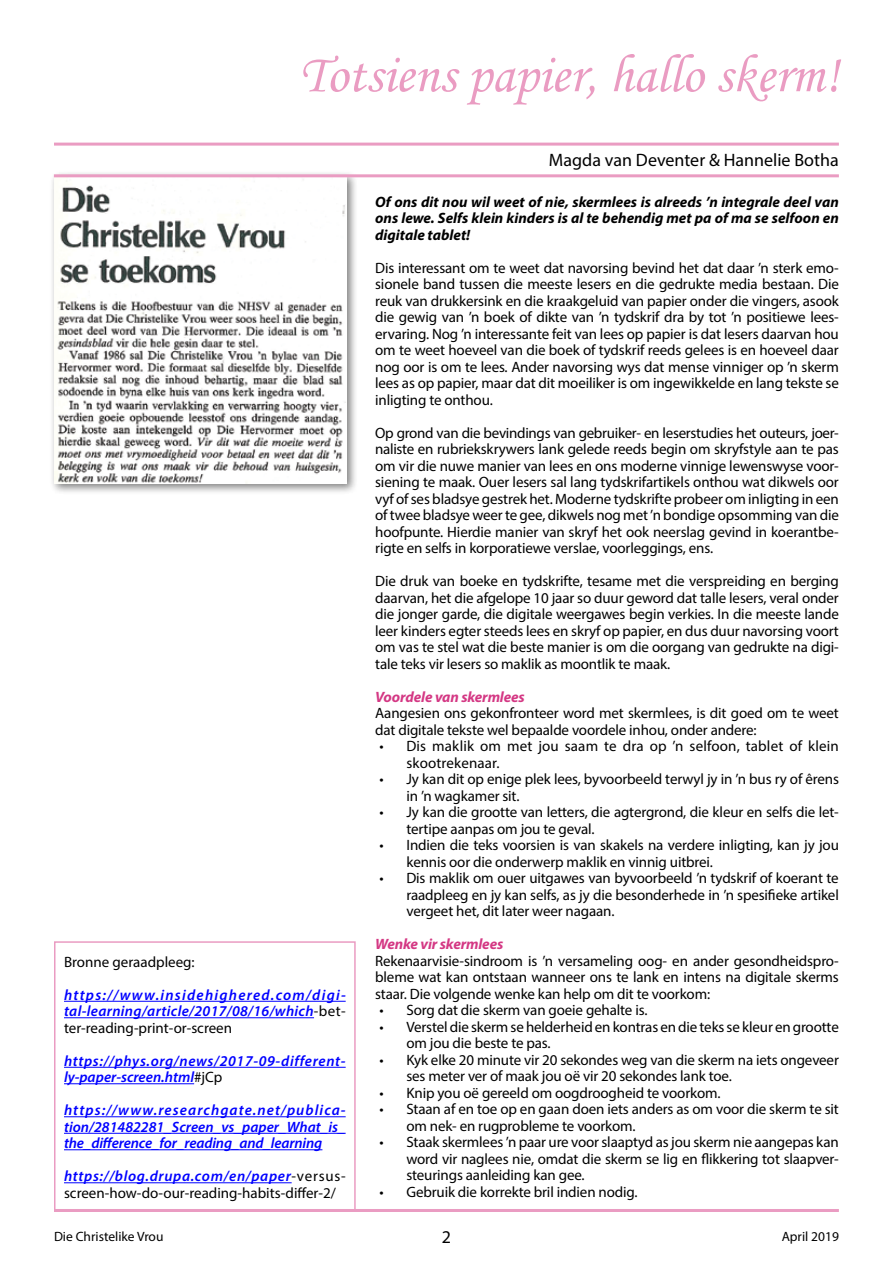
<style>
.page{position:relative;width:893px;height:1263px;background:#fff}
.page>*{position:absolute;margin:0;border:0;box-sizing:border-box;transform-origin:0 0}
.t1{font:54px "Monotype Corsiva";color:#ea9cc2}
.t2{font:18px "Myriad Pro";color:#000}
.t3{font:15px/16.5px "Myriad Pro";letter-spacing:-.01em;color:#000}
.t4{font:italic 600 15px/16.5px "Myriad Pro";letter-spacing:.02em;color:#00f;text-align:justify}
.t5{font:italic 700 15px/16.5px "Myriad Pro";color:#000;text-align:justify}
.t6{font:15px/16.5px "Myriad Pro";letter-spacing:.01em;color:#000}
.t7{font:italic 600 15px/16.5px "Myriad Pro";letter-spacing:.04em;color:#00f}
.t8{font:italic 700 15px "Myriad Pro";letter-spacing:-.01em;color:#d43884}
.t9{font:13.5px "Myriad Pro";color:#000}
.s1{font-weight:400;font-style:normal;color:#000}
.s2{font-weight:600;font-style:italic;color:#00f}
</style>
<div class="page">
<div style="left:49px;top:171px;width:309px;height:324px;background:#000;opacity:.5"></div>
<img style="left:54px;top:177px;width:293px;height:307px">
<hr style="left:54px;top:143px;width:785px;height:3px;background:#ea9cc2">
<hr style="left:54px;top:174px;width:785px;height:3px;background:#ea9cc2">
<hr style="left:64px;top:1001px;width:282px;height:1px;background:#00f">
<hr style="left:64px;top:1017px;width:250px;height:1px;background:#00f">
<hr style="left:64px;top:1067px;width:282px;height:1px;background:#00f">
<hr style="left:64px;top:1083px;width:130px;height:1px;background:#00f">
<hr style="left:64px;top:1116px;width:282px;height:1px;background:#00f">
<hr style="left:64px;top:1133px;width:282px;height:1px;background:#00f">
<hr style="left:64px;top:1149px;width:258px;height:1px;background:#00f">
<hr style="left:64px;top:1182px;width:228px;height:1px;background:#00f">
<div style="left:54px;top:941px;width:302px;height:271px;border:2px solid #ea9cc2"></div>
<hr style="left:54px;top:1209px;width:785px;height:3px;background:#ea9cc2">
<h1 class="t1" style="left:299px;top:42px;width:541px">Totsiens papier, hallo skerm!</h1>
<p class="t3" style="left:64px;top:953px;width:132px">Bronne geraadpleeg:</p>
<p class="t4" style="left:64px;top:986px;width:283px">https://www.insidehighered.com/digi&shy;tal-learning/article/2017/08/16/which<span class="s1">-bet&shy;ter-reading-print-or-screen</span></p>
<p class="t7" style="left:64px;top:1052px;width:283px">https://phys.org/news/2017-09-different&shy;ly-paper-screen.html<span class="s1">#jCp</span></p>
<p class="t4" style="left:64px;top:1101px;width:283px">https://www.researchgate.net/publica&shy;tion/281482281_Screen_vs_paper_What_is_ the_difference_for_reading_and_learning</p>
<p class="t3" style="left:64px;top:1168px;width:283px"><span class="s2">https://blog.drupa.com/en/paper</span>-versus&shy;screen-how-do-our-reading-habits-differ-2/</p>
<p class="t2" style="left:549px;top:149px;width:291px">Magda van Deventer &amp; Hannelie Botha</p>
<p class="t5" style="left:375px;top:193px;width:465px">Of ons dit nou wil weet of nie, skermlees is alreeds ’n integrale deel van ons lewe. Selfs klein kinders is al te behendig met pa of ma se selfoon en digitale tablet!</p>
<p class="t3" style="left:375px;top:259px;width:465px;text-align:justify">Dis interessant om te weet dat navorsing bevind het dat daar ’n sterk emo&shy;sionele band tussen die meeste lesers en die gedrukte media bestaan. Die reuk van drukkersink en die kraakgeluid van papier onder die vingers, asook die gewig van ’n boek of dikte van ’n tydskrif dra by tot ’n positiewe lees&shy;ervaring. Nog ’n interessante feit van lees op papier is dat lesers daarvan hou om te weet hoeveel van die boek of tydskrif reeds gelees is en hoeveel daar nog oor is om te lees. Ander navorsing wys dat mense vinniger op ’n skerm lees as op papier, maar dat dit moeiliker is om ingewikkelde en lang tekste se inligting te onthou.</p>
<p class="t3" style="left:375px;top:424px;width:465px;text-align:justify">Op grond van die bevindings van gebruiker- en leserstudies het outeurs, joer&shy;naliste en rubriekskrywers lank gelede reeds begin om skryfstyle aan te pas om vir die nuwe manier van lees en ons moderne vinnige lewenswyse voor&shy;siening te maak. Ouer lesers sal lang tydskrifartikels onthou wat dikwels oor vyf of ses bladsye gestrek het. Moderne tydskrifte probeer om inligting in een of twee bladsye weer te gee, dikwels nog met ’n bondige opsomming van die hoofpunte. Hierdie manier van skryf het ook neerslag gevind in koerantbe&shy;rigte en selfs in korporatiewe verslae, voorleggings, ens.</p>
<p class="t3" style="left:375px;top:573px;width:465px;text-align:justify">Die druk van boeke en tydskrifte, tesame met die verspreiding en berging daarvan, het die afgelope 10 jaar so duur geword dat talle lesers, veral onder die jonger garde, die digitale weergawes begin verkies. In die meeste lande leer kinders egter steeds lees en skryf op papier, en dus duur navorsing voort om vas te stel wat die beste manier is om die oorgang van gedrukte na digi&shy;tale teks vir lesers so maklik as moontlik te maak.</p>
<p class="t8" style="left:375px;top:687px;width:151px">Voordele van skermlees</p>
<p class="t3" style="left:375px;top:705px;width:465px">Aangesien ons gekonfronteer word met skermlees, is dit goed om te weet dat digitale tekste wel bepaalde voordele inhou, onder andere:</p>
<p class="t6" style="left:406px;top:738px;width:434px;text-indent:-27px">• Dis maklik om met jou saam te dra op ’n selfoon, tablet of klein skootrekenaar.</p>
<p class="t3" style="left:406px;top:771px;width:434px;text-indent:-27px">• Jy kan dit op enige plek lees, byvoorbeeld terwyl jy in ’n bus ry of êrens in ’n wagkamer sit.</p>
<p class="t3" style="left:406px;top:804px;width:434px;text-indent:-27px">• Jy kan die grootte van letters, die agtergrond, die kleur en selfs die let&shy;tertipe aanpas om jou te geval.</p>
<p class="t3" style="left:406px;top:837px;width:434px;text-indent:-27px">• Indien die teks voorsien is van skakels na verdere inligting, kan jy jou kennis oor die onderwerp maklik en vinnig uitbrei.</p>
<p class="t3" style="left:406px;top:870px;width:434px;text-align:justify;text-indent:-27px">• Dis maklik om ouer uitgawes van byvoorbeeld ’n tydskrif of koerant te raadpleeg en jy kan selfs, as jy die besonderhede in ’n spesifieke artikel vergeet het, dit later weer nagaan.</p>
<p class="t8" style="left:375px;top:935px;width:130px">Wenke vir skermlees</p>
<p class="t3" style="left:375px;top:952px;width:465px;text-align:justify">Rekenaarvisie-sindroom is ’n versameling oog- en ander gesondheidspro&shy;bleme wat kan ontstaan wanneer ons te lank en intens na digitale skerms staar. Die volgende wenke kan help om dit te voorkom:</p>
<p class="t3" style="left:379px;top:1002px;width:269px">• Sorg dat die skerm van goeie gehalte is.</p>
<p class="t3" style="left:406px;top:1018px;width:434px;text-indent:-27px">• Verstel die skerm se helderheid en kontras en die teks se kleur en grootte om jou die beste te pas.</p>
<p class="t3" style="left:406px;top:1051px;width:434px;text-indent:-27px">• Kyk elke 20 minute vir 20 sekondes weg van die skerm na iets ongeveer ses meter ver of maak jou oë vir 20 sekondes lank toe.</p>
<p class="t3" style="left:379px;top:1084px;width:343px">• Knip you oë gereeld om oogdroogheid te voorkom.</p>
<p class="t3" style="left:406px;top:1101px;width:434px;text-indent:-27px">• Staan af en toe op en gaan doen iets anders as om voor die skerm te sit om nek- en rugprobleme te voorkom.</p>
<p class="t3" style="left:406px;top:1134px;width:434px;text-align:justify;text-indent:-27px">• Staak skermlees ’n paar ure voor slaaptyd as jou skerm nie aangepas kan word vir naglees nie, omdat die skerm se lig en flikkering tot slaapver&shy;steurings aanleiding kan gee.</p>
<p class="t3" style="left:379px;top:1183px;width:260px">• Gebruik die korrekte bril indien nodig.</p>
<p class="t9" style="left:54px;top:1228px;width:111px">Die Christelike Vrou</p>
<p class="t2" style="left:442px;top:1225px;width:11px">2</p>
<p class="t9" style="left:782px;top:1228px;width:59px">April 2019</p>
</div>
